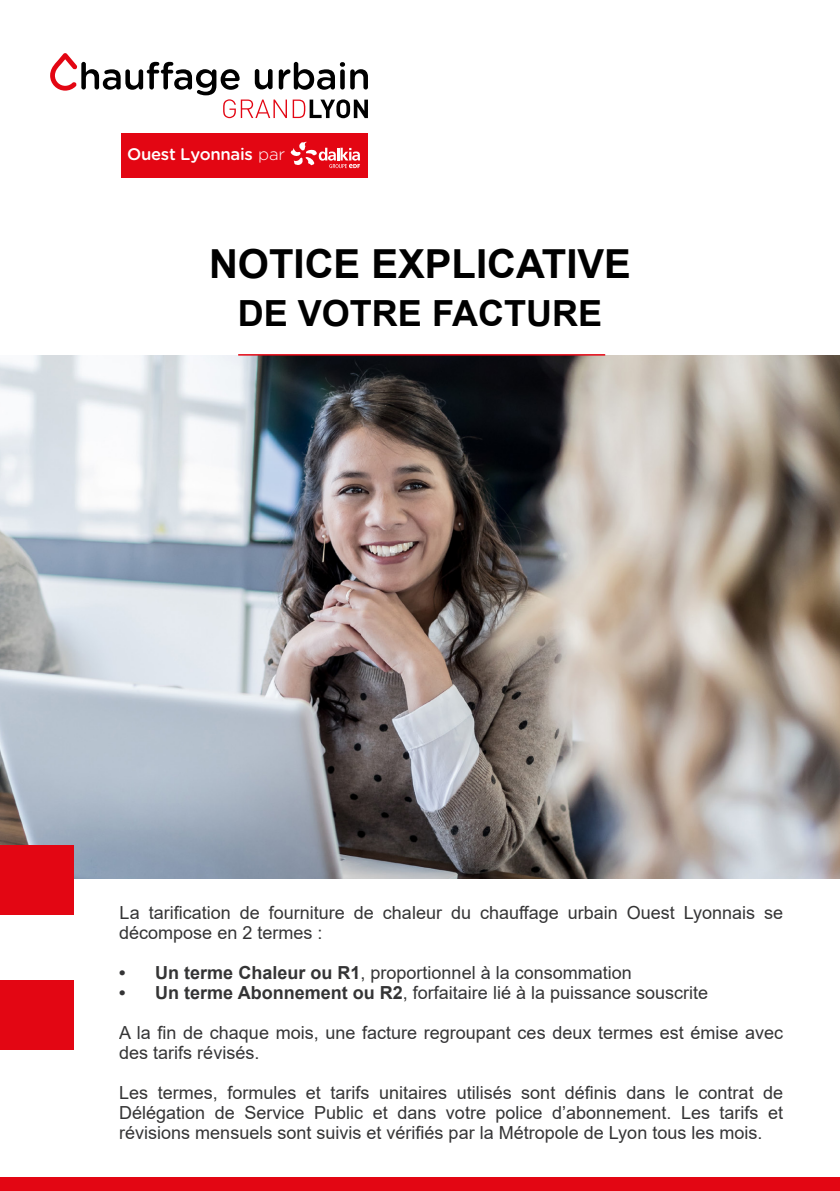
<style>
.page{position:relative;width:840px;height:1191px;background:#fff}
.page>*{position:absolute;margin:0;border:0;box-sizing:border-box;transform-origin:0 0}
.t1{font:700 40px "Arial";color:#000}
.t2{font:700 36px "Arial";color:#000}
.t3{font:18px/20px "Arial";color:#020203}
.t4{font:500 16.8px "Gotham Rounded";letter-spacing:-.02em;color:#fff}
.s1{font-weight:300}
.s2{font-weight:700}
</style>
<div class="page">
<img style="left:0;top:355px;width:839px;height:524px">
<hr style="left:238px;top:354px;width:367px;height:1px;background:#e30613">
<div style="left:122px;top:133px;width:245px;height:44px;background:#e30613"></div>
<svg style="left:290px;top:142px;width:70px;height:26px"></svg>
<svg style="left:50px;top:53px;width:318px;height:65px"></svg>
<div style="left:0;top:845px;width:74px;height:69px;background:#e30613"></div>
<div style="left:0;top:980px;width:74px;height:69px;background:#e30613"></div>
<div style="left:0;top:1177px;width:839px;height:14px;background:#e30613"></div>
<p class="t4" style="left:127px;top:142px;width:159px">Ouest Lyonnais <span class="s1">par</span></p>
<h1 class="t1" style="left:209px;top:235px;width:423px">NOTICE EXPLICATIVE</h1>
<h2 class="t2" style="left:238px;top:288px;width:366px">DE VOTRE FACTURE</h2>
<p class="t3" style="left:119px;top:902px;width:665px">La tarification de fourniture de chaleur du chauffage urbain Ouest Lyonnais se décompose en 2 termes :</p>
<p class="t3" style="left:119px;top:962px;width:514px"><span class="s2">• Un terme Chaleur ou R1</span>, proportionnel à la consommation</p>
<p class="t3" style="left:119px;top:982px;width:590px"><span class="s2">• Un terme Abonnement ou R2</span>, forfaitaire lié à la puissance souscrite</p>
<p class="t3" style="left:119px;top:1022px;width:665px">A la fin de chaque mois, une facture regroupant ces deux termes est émise avec des tarifs révisés.</p>
<p class="t3" style="left:119px;top:1082px;width:665px;text-align:justify">Les termes, formules et tarifs unitaires utilisés sont définis dans le contrat de Délégation de Service Public et dans votre police d’abonnement. Les tarifs et révisions mensuels sont suivis et vérifiés par la Métropole de Lyon tous les mois.</p>
</div>
